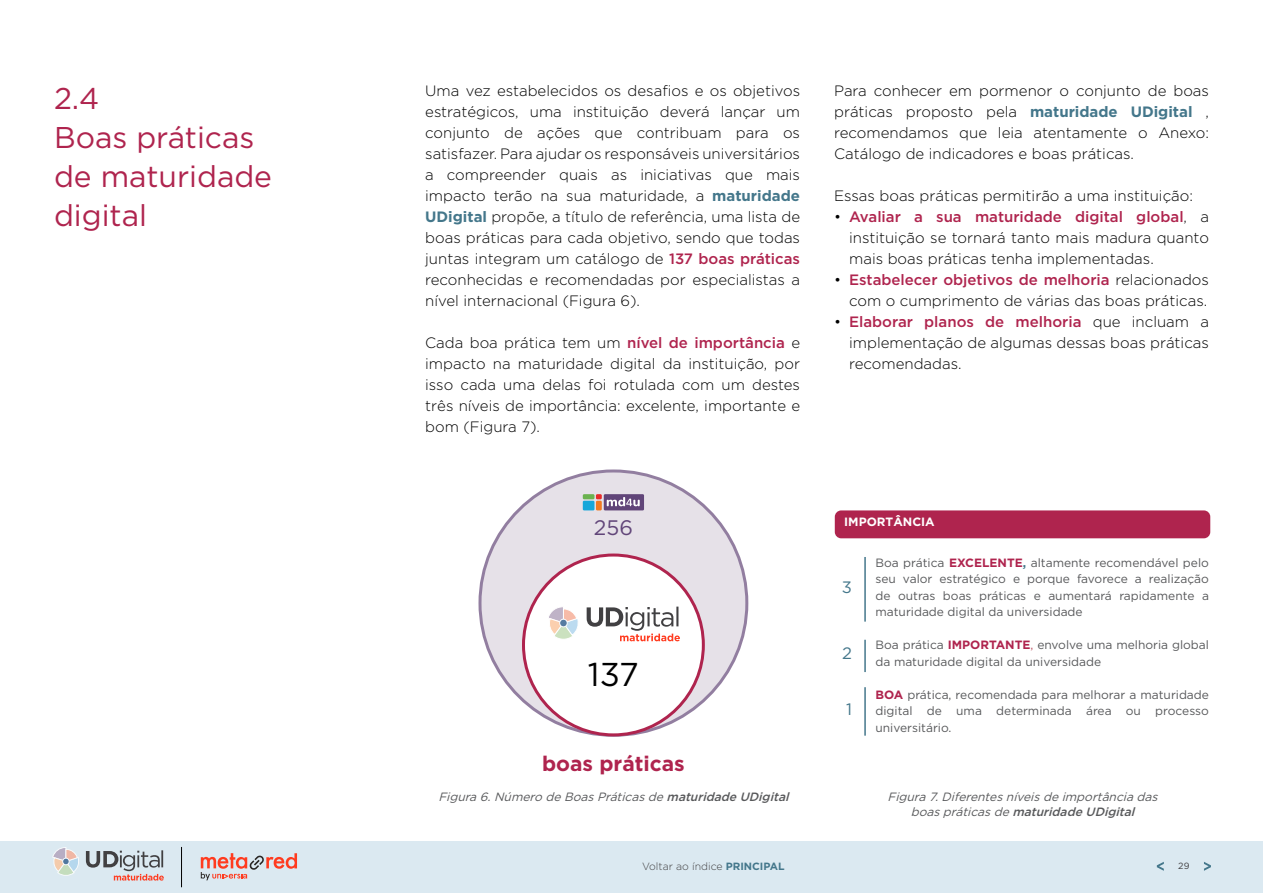
<style>
.page{position:relative;width:1263px;height:893px;background:#fff}
.page>*{position:absolute;margin:0;border:0;box-sizing:border-box;transform-origin:0 0}
.t1{font:33px "Gotham";color:#000}
.t2{font:30px/39px "Gotham";color:#af244e}
.t3{font:700 21px "Gotham";color:#af244e}
.t4{font:21px "Gotham";color:#614579}
.t5{font:16.5px "Gotham";color:#44778b}
.t6{font:300 15px/21px "Gotham";color:#000;text-align:justify}
.t7{font:12px/16.5px "Gotham";color:#58595b;text-align:justify}
.t8{font:italic 12px/15px "Gotham";color:#58595b;text-align:center}
.t9{font:700 12px "Gotham";color:#fff}
.t10{font:300 10.5px "Gotham";color:#414042}
.t11{font:9px "Gotham";color:#414042}
.s1{font-weight:700;color:#44778b}
.s2{font-weight:500;color:#af244e}
.s3{font-weight:700;color:#af244e}
.s4{color:#bb5464}
.s5{font-weight:500}
</style>
<div class="page">
<div style="left:0;top:841px;width:1263px;height:52px;background:#dbe9f1"></div>
<svg style="left:1157px;top:862px;width:7px;height:9px"></svg>
<svg style="left:1204px;top:862px;width:7px;height:9px"></svg>
<svg style="left:201px;top:853px;width:96px;height:27px"></svg>
<hr style="left:181px;top:847px;width:1px;height:40px;background:#000">
<svg style="left:86px;top:850px;width:78px;height:31px"></svg>
<svg style="left:52px;top:847px;width:27px;height:29px"></svg>
<div style="left:63px;top:858px;width:6px;height:7px;background:#4f789f;border-radius:50%"></div>
<div style="left:62px;top:858px;width:8px;height:7px;border:1px solid #fff;border-radius:50%"></div>
<div style="left:835px;top:510px;width:375px;height:28px;background:#af244e;border-radius:6px"></div>
<hr style="left:864px;top:557px;width:2px;height:65px;background:#44778b">
<hr style="left:864px;top:640px;width:2px;height:32px;background:#44778b">
<hr style="left:864px;top:687px;width:2px;height:49px;background:#44778b">
<div style="left:480px;top:471px;width:267px;height:264px;background:#e6e1e8;border-radius:50%"></div>
<div style="left:523px;top:555px;width:180px;height:180px;background:#fff;border-radius:50%"></div>
<div style="left:583px;top:494px;width:11px;height:5px;background:#6bb24f"></div>
<div style="left:583px;top:501px;width:11px;height:9px;background:#16a7da"></div>
<div style="left:604px;top:494px;width:40px;height:16px;background:#614579"></div>
<div style="left:596px;top:501px;width:6px;height:9px;background:#f17922"></div>
<svg style="left:596px;top:494px;width:44px;height:12px"></svg>
<svg style="left:549px;top:607px;width:29px;height:32px"></svg>
<div style="left:560px;top:619px;width:7px;height:8px;background:#577ca2;border-radius:50%"></div>
<div style="left:559px;top:619px;width:9px;height:8px;border:1px solid #fff;border-radius:50%"></div>
<svg style="left:587px;top:607px;width:93px;height:34px"></svg>
<h2 class="t2" style="left:54px;top:78px;width:220px">2.4<br>Boas práticas de maturidade digital</h2>
<p class="t6" style="left:425px;top:80px;width:376px">Uma vez estabelecidos os desafios e os objetivos estratégicos, uma instituição deverá lançar um conjunto de ações que contribuam para os satisfazer. Para ajudar os responsáveis universitários a compreender quais as iniciativas que mais impacto terão na sua maturidade, a <span class="s1">maturidade UDigital</span> propõe, a título de referência, uma lista de boas práticas para cada objetivo, sendo que todas juntas integram um catálogo de <span class="s2">137 boas práticas </span>reconhecidas e recomendadas por especialistas a nível internacional (Figura 6).</p>
<p class="t6" style="left:425px;top:332px;width:376px">Cada boa prática tem um <span class="s2">nível de importância</span> e impacto na maturidade digital da instituição, por isso cada uma delas foi rotulada com um destes três níveis de importância: excelente, importante e bom (Figura 7).</p>
<h3 class="t4" style="left:594px;top:514px;width:41px">256</h3>
<h1 class="t1" style="left:588px;top:653px;width:52px">137</h1>
<h3 class="t3" style="left:542px;top:751px;width:144px">boas práticas</h3>
<p class="t6" style="left:834px;top:80px;width:376px">Para conhecer em pormenor o conjunto de boas práticas proposto pela <span class="s1">maturidade UDigital</span> , recomendamos que leia atentamente o Anexo:<br>Catálogo de indicadores e boas práticas.</p>
<p class="t6" style="left:834px;top:185px;width:360px">Essas boas práticas permitirão a uma instituição:</p>
<p class="t6" style="left:849px;top:206px;width:361px;text-indent:-15px">• <span class="s2">Avaliar a sua maturidade digital global</span>, a instituição se tornará tanto mais madura quanto mais boas práticas tenha implementadas.</p>
<p class="t6" style="left:834px;top:269px;width:376px;text-align:right">• <span class="s2">Estabelecer objetivos de melhoria</span> relacionados com o cumprimento de várias das boas práticas.</p>
<p class="t6" style="left:849px;top:311px;width:361px;text-indent:-15px">• <span class="s2">Elaborar planos de melhoria</span> que incluam a implementação de algumas dessas boas práticas recomendadas.</p>
<p class="t9" style="left:844px;top:515px;width:92px">IMPORTÂNCIA</p>
<p class="t7" style="left:875px;top:554px;width:335px">Boa prática <span class="s3">EXCELENTE</span><span class="s1">,</span> altamente recomendável pelo seu valor estratégico e porque favorece a realização de outras boas práticas e aumentará rapidamente a maturidade digital da universidade</p>
<p class="t7" style="left:875px;top:637px;width:335px">Boa prática <span class="s3">IMPORTANTE</span><span class="s4">,</span> envolve uma melhoria global da maturidade digital da universidade</p>
<p class="t7" style="left:875px;top:686px;width:335px"><span class="s3">BOA</span> prática, recomendada para melhorar a maturidade digital de uma determinada área ou processo universitário.</p>
<p class="t5" style="left:842px;top:577px;width:12px">3</p>
<p class="t5" style="left:842px;top:643px;width:11px">2</p>
<p class="t5" style="left:846px;top:698px;width:7px">1</p>
<p class="t8" style="left:438px;top:789px;width:356px">Figura6.Número deBoasPráticasde<span class="s5">maturidadeUDigital</span></p>
<p class="t8" style="left:887px;top:789px;width:275px">Figura7.Diferentesníveisdeimportânciadas boaspráticasde<span class="s5">maturidadeUDigital</span></p>
<p class="t10" style="left:642px;top:860px;width:144px">Voltar ao índice <span class="s1">PRINCIPAL</span></p>
<p class="t11" style="left:1178px;top:860px;width:13px">29</p>
</div>
